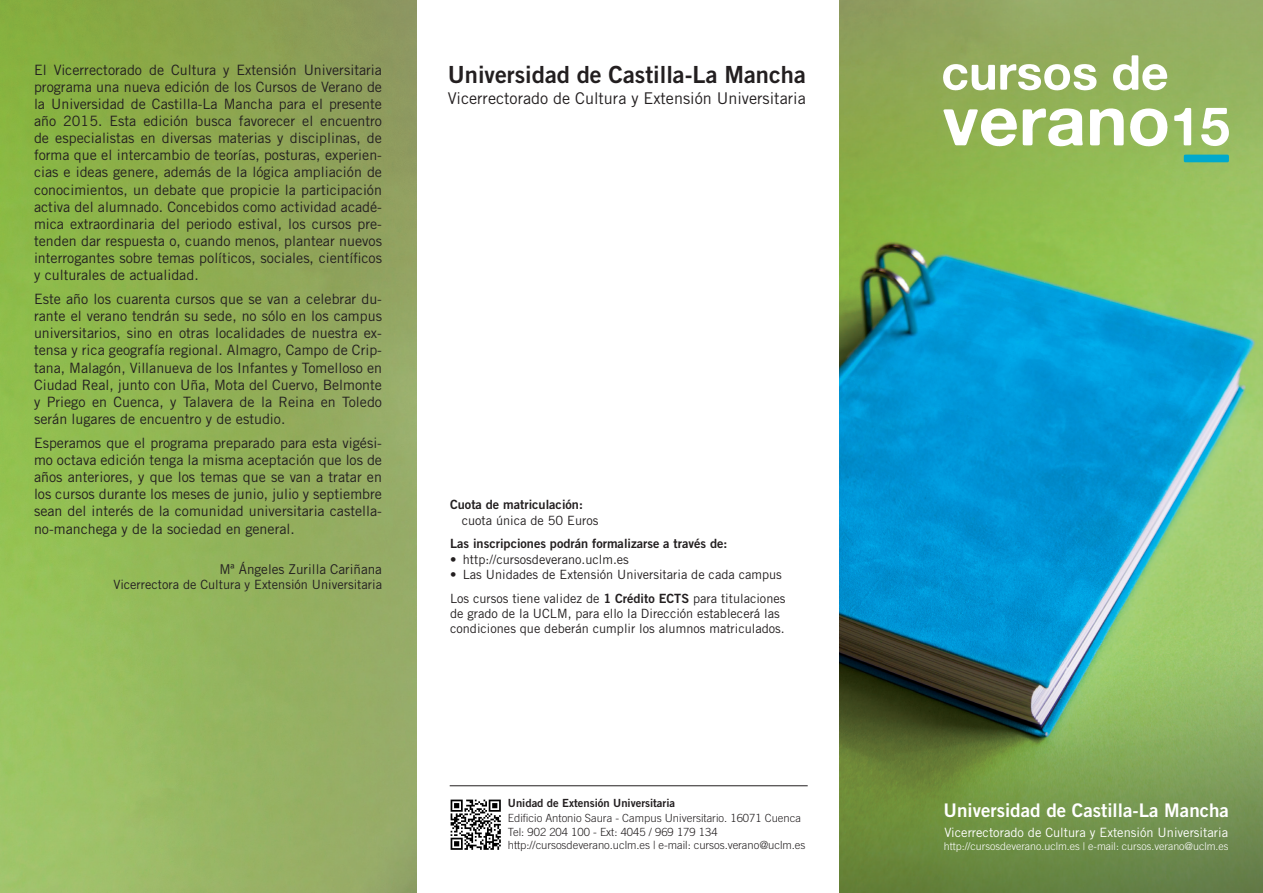
<style>
.page{position:relative;width:1263px;height:893px;background:#fff}
.page>*{position:absolute;margin:0;border:0;box-sizing:border-box;transform-origin:0 0}
.t1{font:23.7px "Trade Gothic Bold Two";color:#231f20}
.t2{font:18.75px "Trade Gothic Bold Two";color:#fff}
.t3{font:16.2px "Trade Gothic";color:#231f20}
.Nombre_curso{font:14.25px/17.1px "Trade Gothic";color:#231f20;text-align:justify}
.Nombre_curso-2{font:13.5px "Trade Gothic";color:#231f20}
.t4{font:12.9px "Trade Gothic";color:#fff}
.ponentes{font:12.75px/15.3px "Trade Gothic";color:#231f20}
.ponentes-2{font:12.75px "Trade Gothic Bold Two";color:#231f20}
.Nombre_curso-3{font:12.75px "Trade Gothic";color:#231f20}
.t5{font:300 11.25px "Trade Gothic";color:#231f20}
.t6{font:11.25px "Trade Gothic Bold Two";color:#231f20}
.t7{font:300 10.65px "Trade Gothic";color:#fff}
.s1{font-family:"Trade Gothic Bold Two"}
</style>
<div class="page">
<img style="left:0;top:0;width:417px;height:893px">
<img style="left:840px;top:0;width:423px;height:893px">
<svg style="left:943px;top:108px;width:286px;height:38px"></svg>
<svg style="left:943px;top:55px;width:224px;height:35px"></svg>
<svg style="left:1184px;top:155px;width:45px;height:7px"></svg>
<hr style="left:450px;top:785px;width:358px;height:1px;background:#231f20">
<img style="left:450px;top:799px;width:51px;height:51px">
<p class="Nombre_curso" style="left:34px;top:61px;width:350px">El Vicerrectorado de Cultura y Extensión Universitaria programa una nueva edición de los Cursos de Verano de la Universidad de Castilla-La Mancha para el presente año 2015. Esta edición busca favorecer el encuentro de especialistas en diversas materias y disciplinas, de forma que el intercambio de teorías, posturas, experien&shy;cias e ideas genere, además de la lógica ampliación de conocimientos, un debate que propicie la participación activa del alumnado. Concebidos como actividad acadé&shy;mica extraordinaria del periodo estival, los cursos pre&shy;tenden dar respuesta o, cuando menos, plantear nuevos interrogantes sobre temas políticos, sociales, científicos y culturales de actualidad.</p>
<p class="Nombre_curso" style="left:34px;top:290px;width:350px">Este año los cuarenta cursos que se van a celebrar du&shy;rante el verano tendrán su sede, no sólo en los campus universitarios, sino en otras localidades de nuestra ex&shy;tensa y rica geografía regional. Almagro, Campo de Crip&shy;tana, Malagón, Villanueva de los Infantes y Tomelloso en Ciudad Real, junto con Uña, Mota del Cuervo, Belmonte y Priego en Cuenca, y Talavera de la Reina en Toledo serán lugares de encuentro y de estudio.</p>
<p class="Nombre_curso" style="left:34px;top:434px;width:349px">Esperamos que el programa preparado para esta vigési&shy;mo octava edición tenga la misma aceptación que los de años anteriores, y que los temas que se van a tratar en los cursos durante los meses de junio, julio y septiembre sean del interés de la comunidad universitaria castella&shy;no-manchega y de la sociedad en general.</p>
<p class="Nombre_curso-2" style="left:219px;top:561px;width:164px">Mª Ángeles Zurilla Cariñana</p>
<p class="Nombre_curso-3" style="left:113px;top:577px;width:270px">Vicerrectora de Cultura y Extensión Universitaria</p>
<p class="t1" style="left:448px;top:60px;width:359px">Universidad de Castilla-La Mancha</p>
<p class="t3" style="left:448px;top:89px;width:359px">Vicerrectorado de Cultura y Extensión Universitaria</p>
<p class="ponentes-2" style="left:450px;top:497px;width:134px">Cuota de matriculación:</p>
<p class="ponentes" style="left:462px;top:512px;width:138px">cuota única de 50 Euros</p>
<p class="ponentes-2" style="left:450px;top:536px;width:279px">Las inscripciones podrán formalizarse a través de:</p>
<p class="ponentes" style="left:450px;top:551px;width:180px">• http://cursosdeverano.uclm.es</p>
<p class="ponentes" style="left:450px;top:567px;width:333px">• Las Unidades de Extensión Universitaria de cada campus</p>
<p class="ponentes" style="left:450px;top:590px;width:337px">Los cursos tiene validez de <span class="s1">1 Crédito ECTS</span> para titulaciones de grado de la UCLM, para ello la Dirección establecerá las condiciones que deberán cumplir los alumnos matriculados.</p>
<p class="t6" style="left:508px;top:796px;width:169px">Unidad de Extensión Universitaria</p>
<p class="t5" style="left:508px;top:811px;width:295px">Edificio Antonio Saura - Campus Universitario. 16071 Cuenca</p>
<p class="t5" style="left:508px;top:825px;width:211px">Tel: 902 204 100 - Ext: 4045 / 969 179 134</p>
<p class="t5" style="left:508px;top:838px;width:299px">http://cursosdeverano.uclm.es | e-mail: cursos.verano@uclm.es</p>
<p class="t2" style="left:943px;top:798px;width:287px">Universidad de Castilla-La Mancha</p>
<p class="t4" style="left:944px;top:825px;width:285px">Vicerrectorado de Cultura y Extensión Universitaria</p>
<p class="t7" style="left:944px;top:840px;width:286px">http://cursosdeverano.uclm.es | e-mail: cursos.verano@uclm.es</p>
</div>
